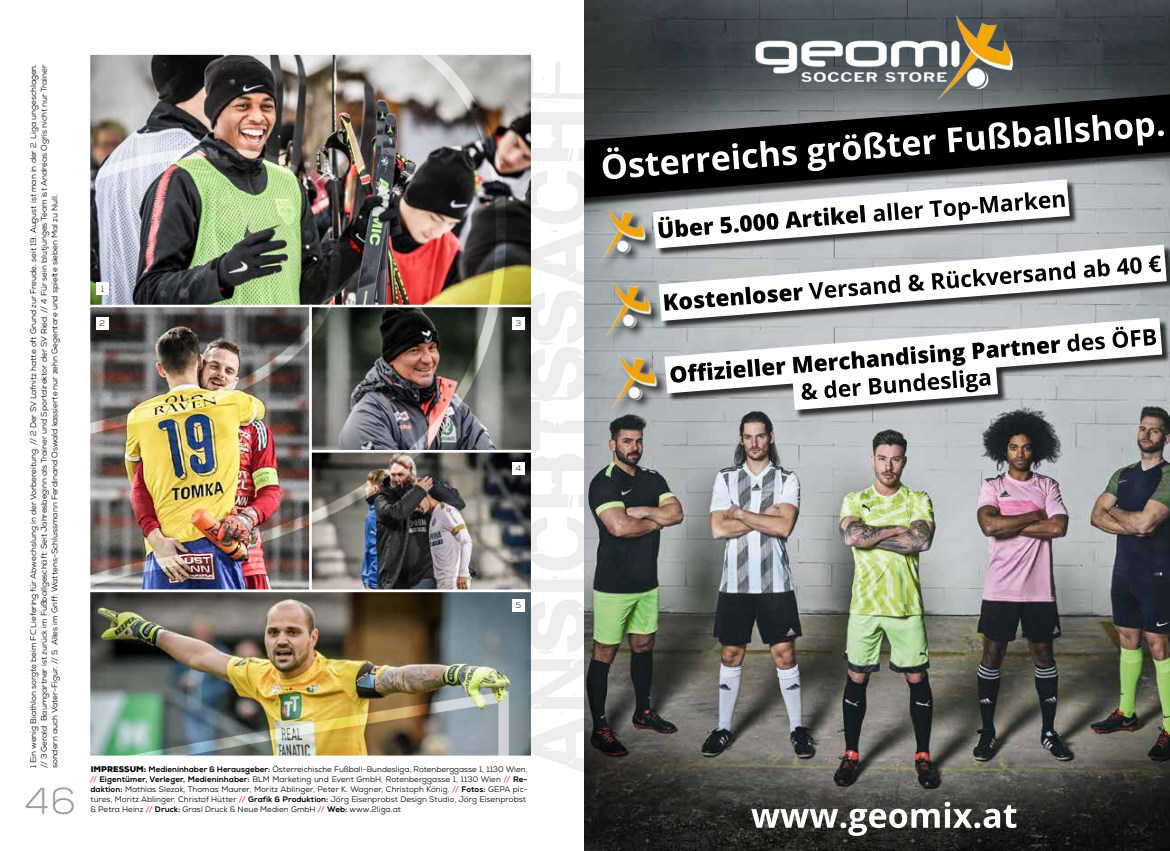
<style>
.page{position:relative;width:1170px;height:851px;background:#fff}
.page>*{position:absolute;margin:0;border:0;box-sizing:border-box;transform-origin:0 0}
.t1{font:300 37.5px "Nexa";color:#9d9d9c}
.t2{font:8.12px/10.6px "Nexa";color:#000}
.t3{font:300 8.12px "Nexa";color:#000}
.t4{font:8px/10px "Nexa";letter-spacing:.01em;color:#000}
.s1{font-weight:900}
.s2{font-family:"Nexa X Bold"}
.s3{color:#e30613}
</style>
<div class="page">
<img style="left:510px;top:55px;width:20px;height:250px">
<svg style="left:510px;top:308px;width:20px;height:141px;background:#3d4039"></svg>
<svg style="left:510px;top:453px;width:20px;height:136px;background:#42454a"></svg>
<svg style="left:510px;top:592px;width:20px;height:163px;background:#6d7e86"></svg>
<img style="left:90px;top:54px;width:420px;height:702px">
<div style="left:96px;top:283px;width:12px;height:12px;background:#fff"></div>
<div style="left:96px;top:317px;width:12px;height:12px;background:#fff"></div>
<div style="left:512px;top:317px;width:12px;height:12px;background:#fff"></div>
<div style="left:512px;top:462px;width:12px;height:12px;background:#fff"></div>
<div style="left:512px;top:599px;width:12px;height:12px;background:#fff"></div>
<img style="left:585px;top:0;width:584px;height:850px">
<svg style="left:585px;top:94px;width:584px;height:104px;background:#404345"></svg>
<div style="left:793px;top:366px;width:213px;height:52px;background:#000;opacity:.75"></div>
<img style="left:755px;top:6px;width:258px;height:98px">
<svg style="left:751px;top:801px;width:265px;height:34px"></svg>
<img style="left:591px;top:207px;width:11px;height:59px">
<div style="left:611px;top:354px;width:58px;height:65px;background:#000;opacity:.75"></div>
<img style="left:607px;top:410px;width:54px;height:2px">
<svg style="left:602px;top:115px;width:564px;height:295px"></svg>
<p class="t2" style="left:28px;top:768px;width:706px;rotate:-90deg">1 Ein wenig Biathlon sorgte beim FC Liefering für Abwechslung in der Vorbereitung. // 2 Der SV Lafnitz hatte oft Grund zur Freude, seit 19. August ist man in der 2. Liga ungeschlagen. // 3 Gerald Baumgartner ist zurück im Fußballgeschäft: Seit Jahresbeginn als Trainer und Sportdirektor der SV Ried. // 4 Für sein blutjunges Team ist Andreas Ogris nicht nur Trainer sondern auch Vater-Figur. // 5 Alles im Griff: Wattens-Schlussmann Ferdinand Oswald kassierte nur zehn Gegentore und spielte sieben Mal zu Null.</p>
<h1 class="t1" style="left:25px;top:779px;width:53px">46</h1>
<p class="t3" style="left:101px;top:284px;width:5px">1</p>
<p class="t3" style="left:100px;top:318px;width:7px">2</p>
<p class="t3" style="left:515px;top:318px;width:7px">3</p>
<p class="t3" style="left:515px;top:463px;width:7px">4</p>
<p class="t3" style="left:515px;top:600px;width:7px">5</p>
<p class="t4" style="left:90px;top:764px;width:439px"><span class="s1">IMPRESSUM:</span> <span class="s2">Medieninhaber &amp; Herausgeber:</span> Österreichische Fußball-Bundesliga, Rotenberggasse 1, 1130 Wien. <span class="s3">//</span> <span class="s2">Eigentümer, Verleger, Medieninhaber:</span> BLM Marketing und Event GmbH, Rotenberggasse 1, 1130 Wien <span class="s3">//</span> <span class="s2">Re&shy;daktion:</span> Mathias Slezak, Thomas Maurer, Moritz Ablinger, Peter K. Wagner, Christoph König. <span class="s3">//</span> <span class="s2">Fotos:</span> GEPA pic&shy;tures, Moritz Ablinger, Christof Hütter <span class="s3">//</span> <span class="s2">Grafik &amp; Produktion:</span> Jörg Eisenprobst Design Studio, Jörg Eisenprobst &amp; Petra Heinz <span class="s3">//</span> <span class="s2">Druck:</span> Grasl Druck &amp; Neue Medien GmbH <span class="s3">//</span> <span class="s2">Web:</span> www.2liga.at</p>
</div>
